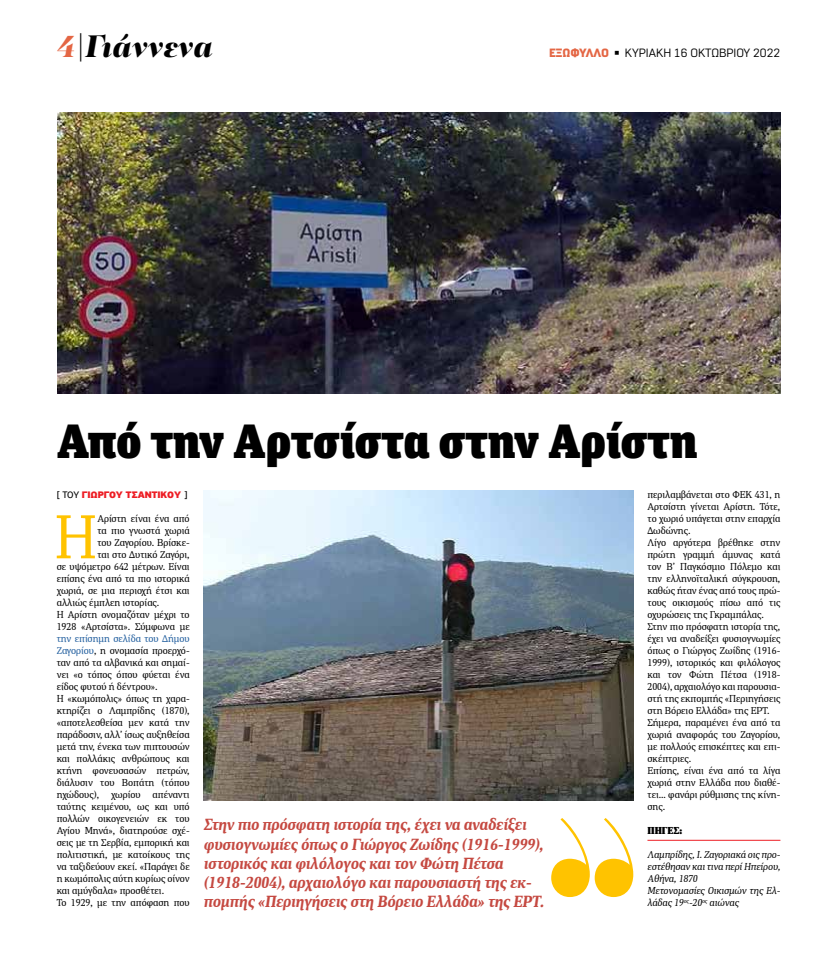
<style>
.page{position:relative;width:823px;height:964px;background:#fff}
.page>*{position:absolute;margin:0;border:0;box-sizing:border-box;transform-origin:0 0}
.t1{font:61.7px "PFDIN Serif";color:#ffc300}
.t2{font:900 48px "FF Unit Slab Pro";color:#000}
.t3{font:italic 900 32px "PF Regal Display Pro";color:#000}
.t4{font:italic 700 16px/19.2px "PFDIN Serif";color:#c54941}
.t5{font:12px "Normative Pro";color:#000}
.t6{font:10px/12px "PFDIN Serif";color:#000}
.t7{font:italic 10px/12px "PFDIN Serif";color:#000}
.t8{font:900 10px "PF Highway Sans Pro";color:#ed1d24}
.t9{font:900 10px "PFDIN Serif";color:#000}
.s1{color:#e46644}
.s2{font-weight:900;color:#e46644}
.s3{font-weight:400;color:#000}
.s4{color:#215e9e}
</style>
<div class="page">
<hr style="left:647px;top:840px;width:133px;height:1px;background:#ed1d24">
<img style="left:57px;top:112px;width:723px;height:281px">
<img style="left:204px;top:490px;width:429px;height:311px">
<svg style="left:551px;top:818px;width:82px;height:79px"></svg>
<h3 class="t3" style="left:57px;top:26px;width:157px"><span class="s1">4</span>|Γιάννενα</h3>
<p class="t5" style="left:549px;top:46px;width:232px"><span class="s2">ΕΞΩΦΥΛΛΟ</span> ◾ ΚΥΡΙΑΚΗ 16 ΟΚΤΩΒΡΙΟΥ 2022</p>
<h2 class="t2" style="left:57px;top:405px;width:641px">Από την Αρτσίστα στην Αρίστη</h2>
<p class="t8" style="left:57px;top:489px;width:132px"><span class="s3">[ ΤΟΥ</span> ΓΙΩΡΓΟΥ ΤΣΑΝΤΙΚΟΥ <span class="s3">]</span></p>
<h1 class="t1" style="left:54px;top:498px;width:45px">Η</h1>
<p class="t6" style="left:97px;top:513px;width:94px">Αρίστη είναι ένα από</p>
<p class="t6" style="left:647px;top:489px;width:134px">περιλαμβάνεται στο ΦΕΚ 431, η<br>Αρτσίστη γίνεται Αρίστη. Τότε, το χωριό υπάγεται στην επαρχία<br>Δωδώνης.<br>Λίγο αργότερα βρέθηκε στην πρώτη γραμμή άμυνας κατά τον Β’ Παγκόσμιο Πόλεμο και την ελληνοϊταλική σύγκρουση, καθώς ήταν ένας από τους πρώ&shy;τους οικισμούς πίσω από τις οχυρώσεις της Γκραμπάλας.<br>Στην πιο πρόσφατη ιστορία της, έχει να αναδείξει φυσιογνωμίες όπως ο Γιώργος Ζωίδης (1916-<br>1999), ιστορικός και φιλόλογος και τον Φώτη Πέτσα (1918-<br>2004), αρχαιολόγο και παρουσια&shy;στή της εκπομπής «Περιηγήσεις στη Βόρειο Ελλάδα» της ΕΡΤ.<br>Σήμερα, παραμένει ένα από τα χωριά αναφοράς του Ζαγορίου, με πολλούς επισκέπτες και επι&shy;σκέπτριες.<br>Επίσης, είναι ένα από τα λίγα χωριά στην Ελλάδα που διαθέ&shy;τει… φανάρι ρύθμισης της κίνη&shy;σης.</p>
<p class="t9" style="left:647px;top:824px;width:36px">ΠΗΓΈΣ:</p>
<p class="t7" style="left:647px;top:849px;width:134px">Λαμπρίδης, Ι. Ζαγοριακά οις προ&shy;εστέθησαν και τινα περί Ηπείρου,<br>Αθήνα, 1870<br>Μετονομασίες Οικισμών της Ελ&shy;λάδας 19<sup>ος</sup>-20<sup>ος</sup> αιώνας</p>
<p class="t6" style="left:97px;top:525px;width:94px">τα πιο γνωστά χωριά</p>
<p class="t6" style="left:97px;top:537px;width:94px">του Ζαγορίου. Βρίσκε-</p>
<p class="t6" style="left:97px;top:549px;width:94px">ται στο Δυτικό Ζαγόρι,</p>
<p class="t6" style="left:57px;top:561px;width:134px">σε υψόμετρο 642 μέτρων. Είναι</p>
<p class="t6" style="left:57px;top:573px;width:134px">επίσης ένα από τα πιο ιστορικά</p>
<p class="t6" style="left:57px;top:585px;width:134px">χωριά, σε μια περιοχή έτσι και</p>
<p class="t6" style="left:57px;top:597px;width:104px">αλλιώς έμπλεη ιστορίας.</p>
<p class="t6" style="left:57px;top:609px;width:134px">Η Αρίστη ονομαζόταν μέχρι το</p>
<p class="t6" style="left:57px;top:621px;width:134px">1928 «Αρτσίστα». Σύμφωνα με</p>
<p class="t6" style="left:57px;top:633px;width:134px"><span class="s4">την επίσημη σελίδα του Δήμου<br>Ζαγορίου</span>, η ονομασία προερχό&shy;ταν από τα αλβανικά και σημαί&shy;νει «ο τόπος όπου φύεται ένα είδος φυτού ή δέντρου».<br>Η «κωμόπολις» όπως τη χαρα&shy;κτηρίζει ο Λαμπρίδης (1870), «αποτελεσθείσα μεν κατά την παράδοσιν, αλλ’ ίσως αυξηθείσα μετά την, ένεκα των πιπτουσών και πολλάκις ανθρώπους και κτήνη φονευσασών πετρών, διάλυσιν του Βοπάτη (τόπου ηχώδους), χωρίου απέναντι ταύτης κειμένου, ως και υπό πολλών οικογενειών εκ του<br>Αγίου Μηνά», διατηρούσε σχέ&shy;σεις με τη Σερβία, εμπορική και πολιτιστική, με κατοίκους της να ταξιδεύουν εκεί. «Παράγει δε η κωμόπολις αύτη κυρίως οίνον και αμύγδαλα» προσθέτει.<br>Το 1929, με την απόφαση που</p>
<p class="t4" style="left:204px;top:815px;width:341px">Στην πιο πρόσφατη ιστορία της, έχει να αναδείξει φυσιογνωμίες όπως ο Γιώργος Ζωίδης (1916-1999), ιστορικός και φιλόλογος και τον Φώτη Πέτσα (1918-2004), αρχαιολόγο και παρουσιαστή της εκ&shy;πομπής «Περιηγήσεις στη Βόρειο Ελλάδα» της ΕΡΤ.</p>
</div>
